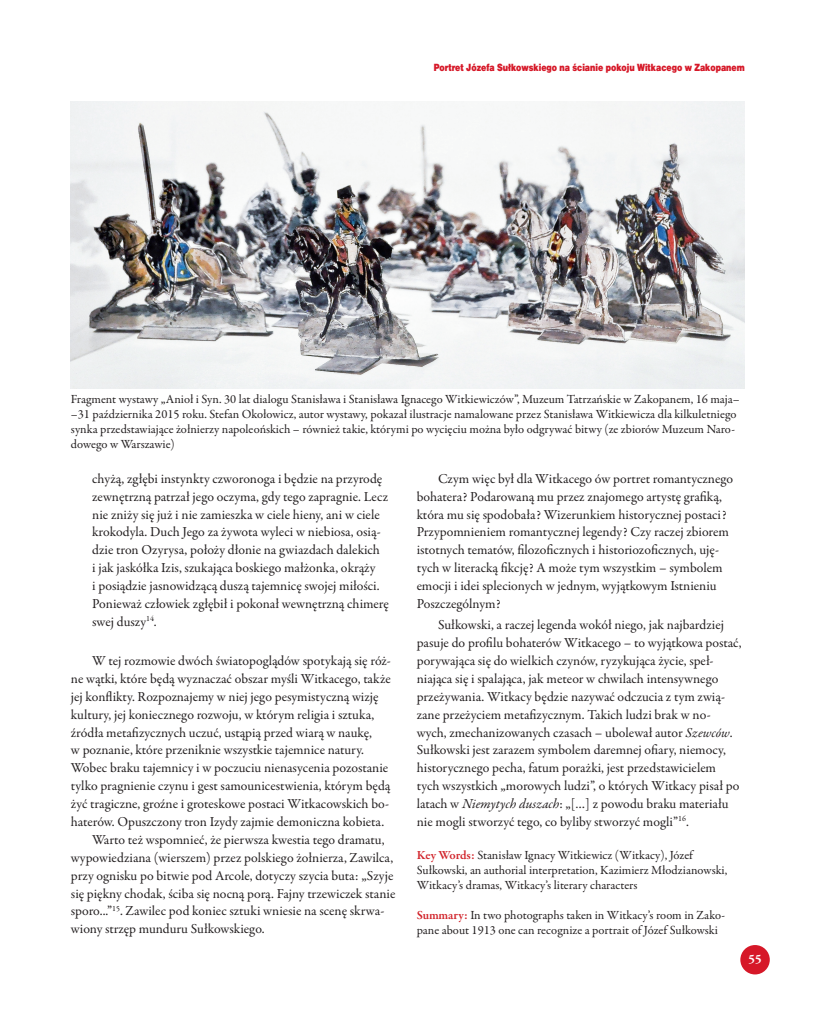
<style>
.page{position:relative;width:837px;height:1014px;background:#fff}
.page>*{position:absolute;margin:0;border:0;box-sizing:border-box;transform-origin:0 0}
.t1{font:13.75px/17.9px "Garamond Premr Pro";color:#231f20}
.t2{font:12.5px/15px "Garamond Premr Pro";color:#231f20}
.t3{font:700 12.5px "Adobe Garamond Pro";color:#fff}
.t4{font:10px "Switzer C Cnd EFN Black";color:#d61828}
.s1{font-style:italic}
.s2{font-weight:600;color:#d1232a}
</style>
<div class="page">
<div style="left:740px;top:944px;width:29px;height:30px;background:#d61828;border-radius:50%"></div>
<img style="left:71px;top:101px;width:672px;height:287px">
<p class="t4" style="left:433px;top:61px;width:312px">Portret Józefa Sułkowskiego na ścianie pokoju Witkacego w Zakopanem</p>
<p class="t2" style="left:71px;top:392px;width:670px">Fragment wystawy „Anioł i Syn. 30 lat dialogu Stanisława i Stanisława Ignacego Witkiewiczów”, Muzeum Tatrzańskie w Zakopanem, 16 maja– –31 października 2015 roku. Stefan Okołowicz, autor wystawy, pokazał ilustracje namalowane przez Stanisława Witkiewicza dla kilkuletniego synka przedstawiające żołnierzy napoleońskich – również takie, którymi po wycięciu można było odgrywać bitwy (ze zbiorów Muzeum Naro&shy;dowego w Warszawie)</p>
<p class="t1" style="left:92px;top:470px;width:298px">chyżą, zgłębi instynkty czworonoga i będzie na przyrodę zewnętrzną patrzał jego oczyma, gdy tego zapragnie. Lecz nie zniży się już i nie zamieszka w ciele hieny, ani w ciele krokodyla. Duch Jego za żywota wyleci w niebiosa, osią&shy;dzie tron Ozyrysa, położy dłonie na gwiazdach dalekich<br>i jak jaskółka Izis, szukająca boskiego małżonka, okrąży<br>i posiądzie jasnowidzącą duszą tajemnicę swojej miłości.<br>Ponieważ człowiek zgłębił i pokonał wewnętrzną chimerę swej duszy<sup>14</sup>.</p>
<p class="t1" style="left:92px;top:652px;width:300px">W tej rozmowie dwóch światopoglądów spotykają się róż-</p>
<p class="t1" style="left:71px;top:670px;width:321px">ne wątki, które będą wyznaczać obszar myśli Witkacego, także</p>
<p class="t1" style="left:71px;top:687px;width:309px">jej konflikty. Rozpoznajemy w niej jego pesymistyczną wizję</p>
<p class="t1" style="left:71px;top:705px;width:305px">kultury, jej koniecznego rozwoju, w którym religia i sztuka,</p>
<p class="t1" style="left:71px;top:723px;width:302px">źródła metafizycznych uczuć, ustąpią przed wiarą w naukę,</p>
<p class="t1" style="left:71px;top:741px;width:294px">w poznanie, które przeniknie wszystkie tajemnice natury.</p>
<p class="t1" style="left:71px;top:759px;width:319px">Wobec braku tajemnicy i w poczuciu nienasycenia pozostanie</p>
<p class="t1" style="left:71px;top:777px;width:321px">tylko pragnienie czynu i gest samounicestwienia, którym będą</p>
<p class="t1" style="left:71px;top:795px;width:320px">żyć tragiczne, groźne i groteskowe postaci Witkacowskich bo-</p>
<p class="t1" style="left:71px;top:813px;width:315px">haterów. Opuszczony tron Izydy zajmie demoniczna kobieta.</p>
<p class="t1" style="left:92px;top:830px;width:294px">Warto też wspomnieć, że pierwsza kwestia tego dramatu,</p>
<p class="t1" style="left:71px;top:848px;width:323px">wypowiedziana (wierszem) przez polskiego żołnierza, Zawilca,</p>
<p class="t1" style="left:71px;top:866px;width:324px">przy ognisku po bitwie pod Arcole, dotyczy szycia buta: „Szyje</p>
<p class="t1" style="left:71px;top:884px;width:326px">się piękny chodak, ściba się nocną porą. Fajny trzewiczek stanie</p>
<p class="t1" style="left:71px;top:902px;width:315px">sporo...”<sup>15</sup>. Zawilec pod koniec sztuki wniesie na scenę skrwa-</p>
<p class="t1" style="left:71px;top:920px;width:195px">wiony strzęp munduru Sułkowskiego.</p>
<p class="t1" style="left:416px;top:470px;width:318px;text-indent:21px">Czym więc był dla Witkacego ów portret romantycznego bohatera? Podarowaną mu przez znajomego artystę grafiką, która mu się spodobała? Wizerunkiem historycznej postaci?<br>Przypomnieniem romantycznej legendy? Czy raczej zbiorem istotnych tematów, filozoficznych i historiozoficznych, uję&shy;tych w literacką fikcję? A może tym wszystkim – symbolem emocji i idei splecionych w jednym, wyjątkowym Istnieniu Poszczególnym?</p>
<p class="t1" style="left:416px;top:616px;width:326px;text-indent:21px">Sułkowski, a raczej legenda wokół niego, jak najbardziej pasuje do profilu bohaterów Witkacego – to wyjątkowa postać, porywająca się do wielkich czynów, ryzykująca życie, speł&shy;niająca się i spalająca, jak meteor w chwilach intensywnego przeżywania. Witkacy będzie nazywać odczucia z tym zwią&shy;zane przeżyciem metafizycznym. Takich ludzi brak w no&shy;wych, zmechanizowanych czasach – ubolewał autor <span class="s1">Szewców</span>.<br>Sułkowski jest zarazem symbolem daremnej ofiary, niemocy, historycznego pecha, fatum porażki, jest przedstawicielem tych wszystkich „morowych ludzi”, o których Witkacy pisał po latach w <span class="s1">Niemytych duszach</span>: „[…] z powodu braku materiału nie mogli stworzyć tego, co byliby stworzyć mogli”<sup>16</sup>.</p>
<p class="t2" style="left:416px;top:847px;width:312px"><span class="s2">Key Words:</span> Stanisław Ignacy Witkiewicz (Witkacy), Józef<br>Sułkowski, an authorial interpretation, Kazimierz Młodzianowski,<br>Witkacy’s dramas, Witkacy’s literary characters</p>
<p class="t2" style="left:416px;top:907px;width:310px"><span class="s2">Summary:</span> In two photographs taken in Witkacy’s room in Zako&shy;pane about 1913 one can recognize a portrait of Józef Sułkowski</p>
<p class="t3" style="left:748px;top:951px;width:15px">55</p>
</div>
